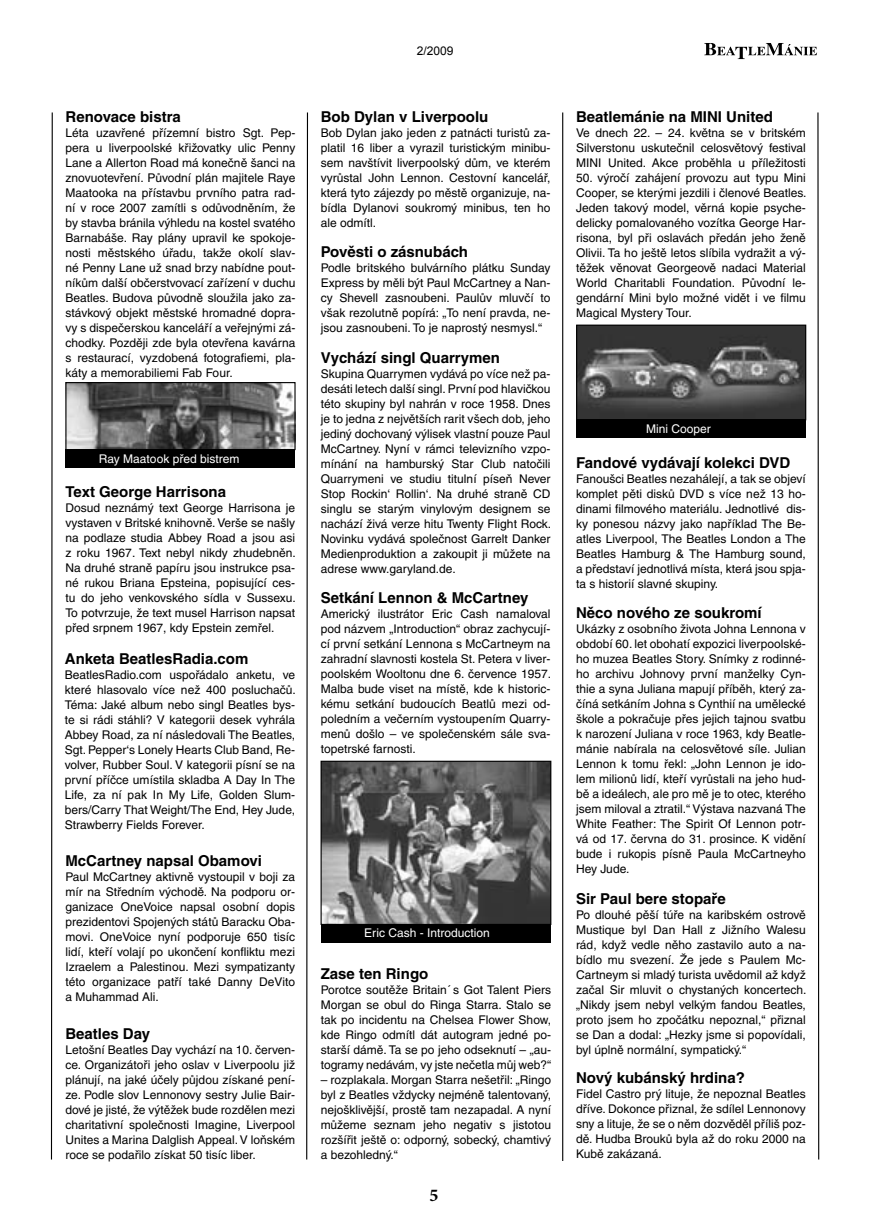
<style>
.page{position:relative;width:881px;height:1231px;background:#fff}
.page>*{position:absolute;margin:0;border:0;box-sizing:border-box;transform-origin:0 0}
.t1{font:700 15px "Helvetica CE";color:#000}
.t2{font:12px/15px "Helvetica CE";color:#000;text-align:justify}
.t3{font:12px "Helvetica CE";color:#fff}
.t4{font:12px "Arial";color:#000}
</style>
<div class="page">
<svg style="left:704px;top:43px;width:112px;height:16px"></svg>
<img style="left:322px;top:763px;width:227px;height:160px">
<div style="left:320px;top:761px;width:231px;height:164px;border:1px solid #000"></div>
<div style="left:320px;top:924px;width:230px;height:18px;background:#000"></div>
<svg style="left:50px;top:112px;width:3px;height:1048px"></svg>
<svg style="left:306px;top:112px;width:2px;height:1048px;background:#6e6e6e"></svg>
<hr style="left:562px;top:112px;width:1px;height:1049px;background:#000">
<svg style="left:817px;top:112px;width:2px;height:1048px;background:#757575"></svg>
<img style="left:67px;top:384px;width:226px;height:64px">
<div style="left:65px;top:382px;width:230px;height:68px;border:1px solid #000"></div>
<div style="left:66px;top:450px;width:229px;height:18px;background:#000"></div>
<img style="left:578px;top:327px;width:226px;height:91px">
<div style="left:576px;top:325px;width:230px;height:95px;border:1px solid #000"></div>
<div style="left:576px;top:420px;width:229px;height:18px;background:#000"></div>
<p class="t1" style="left:66px;top:108px;width:117px">Renovace bistra</p>
<p class="t2" style="left:66px;top:125px;width:231px">Léta uzavřené přízemní bistro Sgt. Pep&shy;pera u liverpoolské křižovatky ulic Penny Lane a Allerton Road má konečně šanci na znovuotevření. Původní plán majitele Raye Maatooka na přístavbu prvního patra rad&shy;ní v roce 2007 zamítli s odůvodněním, že by stavba bránila výhledu na kostel svatého Barnabáše. Ray plány upravil ke spokoje&shy;nosti městského úřadu, takže okolí slav&shy;né Penny Lane už snad brzy nabídne pout&shy;níkům další občerstvovací zařízení v duchu Beatles. Budova původně sloužila jako za&shy;stávkový objekt městské hromadné dopra&shy;vy s dispečerskou kanceláří a veřejnými zá&shy;chodky. Později zde byla otevřena kavárna s restaurací, vyzdobená fotografiemi, pla&shy;káty a memorabiliemi Fab Four.</p>
<p class="t3" style="left:99px;top:452px;width:142px">Ray Maatook před bistrem</p>
<p class="t1" style="left:65px;top:483px;width:162px">Text George Harrisona</p>
<p class="t2" style="left:65px;top:500px;width:232px">Dosud neznámý text George Harrisona je vystaven v Britské knihovně. Verše se našly na podlaze studia Abbey Road a jsou asi z roku 1967. Text nebyl nikdy zhudebněn.<br>Na druhé straně papíru jsou instrukce psa&shy;né rukou Briana Epsteina, popisující ces&shy;tu do jeho venkovského sídla v Sussexu.<br>To potvrzuje, že text musel Harrison napsat před srpnem 1967, kdy Epstein zemřel.</p>
<p class="t1" style="left:65px;top:650px;width:185px">Anketa BeatlesRadia.com</p>
<p class="t2" style="left:65px;top:667px;width:232px">BeatlesRadio.com uspořádalo anketu, ve které hlasovalo více než 400 posluchačů.<br>Téma: Jaké album nebo singl Beatles bys&shy;te si rádi stáhli? V kategorii desek vyhrála Abbey Road, za ní následovali The Beatles, Sgt. Pepper‘s Lonely Hearts Club Band, Re&shy;volver, Rubber Soul. V kategorii písní se na první příčce umístila skladba A Day In The Life, za ní pak In My Life, Golden Slum&shy;bers/Carry That Weight/The End, Hey Jude, Strawberry Fields Forever.</p>
<p class="t1" style="left:65px;top:852px;width:198px">McCartney napsal Obamovi</p>
<p class="t2" style="left:65px;top:869px;width:231px">Paul McCartney aktivně vystoupil v boji za mír na Středním východě. Na podporu or&shy;ganizace OneVoice napsal osobní dopis prezidentovi Spojených států Baracku Oba&shy;movi. OneVoice nyní podporuje 650 tisíc lidí, kteří volají po ukončení konfliktu mezi Izraelem a Palestinou. Mezi sympatizanty této organizace patří také Danny DeVito a Muhammad Ali.</p>
<p class="t1" style="left:65px;top:1025px;width:86px">Beatles Day</p>
<p class="t2" style="left:65px;top:1042px;width:231px">Letošní Beatles Day vychází na 10. červen&shy;ce. Organizátoři jeho oslav v Liverpoolu již plánují, na jaké účely půjdou získané pení&shy;ze. Podle slov Lennonovy sestry Julie Bair&shy;dové je jisté, že výtěžek bude rozdělen mezi charitativní společnosti Imagine, Liverpool Unites a Marina Dalglish Appeal. V loňském roce se podařilo získat 50 tisíc liber.</p>
<p class="t4" style="left:416px;top:43px;width:38px">2/2009</p>
<p class="t1" style="left:320px;top:108px;width:169px">Bob Dylan v Liverpoolu</p>
<p class="t2" style="left:320px;top:125px;width:231px">Bob Dylan jako jeden z patnácti turistů za&shy;platil 16 liber a vyrazil turistickým minibu&shy;sem navštívit liverpoolský dům, ve kterém vyrůstal John Lennon. Cestovní kancelář, která tyto zájezdy po městě organizuje, na&shy;bídla Dylanovi soukromý minibus, ten ho ale odmítl.</p>
<p class="t1" style="left:320px;top:243px;width:149px">Pověsti o zásnubách</p>
<p class="t2" style="left:320px;top:260px;width:231px">Podle britského bulvárního plátku Sunday Express by měli být Paul McCartney a Nan&shy;cy Shevell zasnoubeni. Paulův mluvčí to však rezolutně popírá: „To není pravda, ne&shy;jsou zasnoubeni. To je naprostý nesmysl.“</p>
<p class="t1" style="left:320px;top:349px;width:181px">Vychází singl Quarrymen</p>
<p class="t2" style="left:320px;top:366px;width:232px">Skupina Quarrymen vydává po více než pa&shy;desáti letech další singl. První pod hlavičkou této skupiny byl nahrán v roce 1958. Dnes je to jedna z největších rarit všech dob, jeho jediný dochovaný výlisek vlastní pouze Paul McCartney. Nyní v rámci televizního vzpo&shy;mínání na hamburský Star Club natočili Quarrymeni ve studiu titulní píseň Never Stop Rockin‘ Rollin‘. Na druhé straně CD singlu se starým vinylovým designem se nachází živá verze hitu Twenty Flight Rock.<br>Novinku vydává společnost Garrelt Danker Medienproduktion a zakoupit ji můžete na adrese www.garyland.de.</p>
<p class="t1" style="left:320px;top:589px;width:209px">Setkání Lennon &amp; McCartney</p>
<p class="t2" style="left:320px;top:606px;width:232px">Americký ilustrátor Eric Cash namaloval pod názvem „Introduction“ obraz zachycují&shy;cí první setkání Lennona s McCartneym na zahradní slavnosti kostela St. Petera v liver&shy;poolském Wooltonu dne 6. července 1957.<br>Malba bude viset na místě, kde k historic&shy;kému setkání budoucích Beatlů mezi od&shy;poledním a večerním vystoupením Quarry&shy;menů došlo – ve společenském sále sva&shy;topetrské farnosti.</p>
<p class="t3" style="left:364px;top:926px;width:127px">Eric Cash - Introduction</p>
<p class="t1" style="left:320px;top:965px;width:109px">Zase ten Ringo</p>
<p class="t2" style="left:320px;top:982px;width:232px">Porotce soutěže Britain´s Got Talent Piers Morgan se obul do Ringa Starra. Stalo se tak po incidentu na Chelsea Flower Show, kde Ringo odmítl dát autogram jedné po&shy;starší dámě. Ta se po jeho odseknutí – „au&shy;togramy nedávám, vy jste nečetla můj web?“</p>
<p class="t2" style="left:320px;top:1072px;width:232px">– rozplakala. Morgan Starra nešetřil: „Ringo byl z Beatles vždycky nejméně talentovaný, nejošklivější, prostě tam nezapadal. A nyní můžeme seznam jeho negativ s jistotou rozšířit ještě o: odporný, sobecký, chamtivý a bezohledný.“</p>
<p class="t1" style="left:576px;top:108px;width:198px">Beatlemánie na MINI United</p>
<p class="t2" style="left:576px;top:126px;width:231px">Ve dnech 22. – 24. května se v britském Silverstonu uskutečnil celosvětový festival MINI United. Akce proběhla u příležitosti</p>
<p class="t2" style="left:576px;top:171px;width:232px">50. výročí zahájení provozu aut typu Mini Cooper, se kterými jezdili i členové Beatles.<br>Jeden takový model, věrná kopie psyche&shy;delicky pomalovaného vozítka George Har&shy;risona, byl při oslavách předán jeho ženě Olivii. Ta ho ještě letos slíbila vydražit a vý&shy;těžek věnovat Georgeově nadaci Material World Charitabli Foundation. Původní le&shy;gendární Mini bylo možné vidět i ve filmu Magical Mystery Tour.</p>
<p class="t3" style="left:646px;top:422px;width:66px">Mini Cooper</p>
<p class="t1" style="left:576px;top:454px;width:215px">Fandové vydávají kolekci DVD</p>
<p class="t2" style="left:576px;top:472px;width:231px">Fanoušci Beatles nezahálejí, a tak se objeví komplet pěti disků DVD s více než 13 ho&shy;dinami filmového materiálu. Jednotlivé dis&shy;ky ponesou názvy jako například The Be&shy;atles Liverpool, The Beatles London a The Beatles Hamburg &amp; The Hamburg sound, a představí jednotlivá místa, která jsou spja&shy;ta s historií slavné skupiny.</p>
<p class="t1" style="left:576px;top:604px;width:187px">Něco nového ze soukromí</p>
<p class="t2" style="left:576px;top:621px;width:231px">Ukázky z osobního života Johna Lennona v období 60. let obohatí expozici liverpoolské&shy;ho muzea Beatles Story. Snímky z rodinné&shy;ho archivu Johnovy první manželky Cyn&shy;thie a syna Juliana mapují příběh, který za&shy;číná setkáním Johna s Cynthií na umělecké škole a pokračuje přes jejich tajnou svatbu k narození Juliana v roce 1963, kdy Beatle&shy;mánie nabírala na celosvětové síle. Julian Lennon k tomu řekl: „John Lennon je ido&shy;lem milionů lidí, kteří vyrůstali na jeho hud&shy;bě a ideálech, ale pro mě je to otec, kterého jsem miloval a ztratil.“ Výstava nazvaná The White Feather: The Spirit Of Lennon potr&shy;vá od 17. června do 31. prosince. K vidění bude i rukopis písně Paula McCartneyho Hey Jude.</p>
<p class="t1" style="left:576px;top:890px;width:151px">Sir Paul bere stopaře</p>
<p class="t2" style="left:576px;top:907px;width:232px">Po dlouhé pěší túře na karibském ostrově Mustique byl Dan Hall z Jižního Walesu rád, když vedle něho zastavilo auto a na&shy;bídlo mu svezení. Že jede s Paulem Mc-Cartneym si mladý turista uvědomil až když začal Sir mluvit o chystaných koncertech. „Nikdy jsem nebyl velkým fandou Beatles, proto jsem ho zpočátku nepoznal,“ přiznal se Dan a dodal: „Hezky jsme si popovídali, byl úplně normální, sympatický.“</p>
<p class="t1" style="left:576px;top:1070px;width:170px">Nový kubánský hrdina?</p>
<p class="t2" style="left:576px;top:1087px;width:231px">Fidel Castro prý lituje, že nepoznal Beatles dříve. Dokonce přiznal, že sdílel Lennonovy sny a lituje, že se o něm dozvěděl příliš poz&shy;dě. Hudba Brouků byla až do roku 2000 na Kubě zakázaná.</p>
</div>
